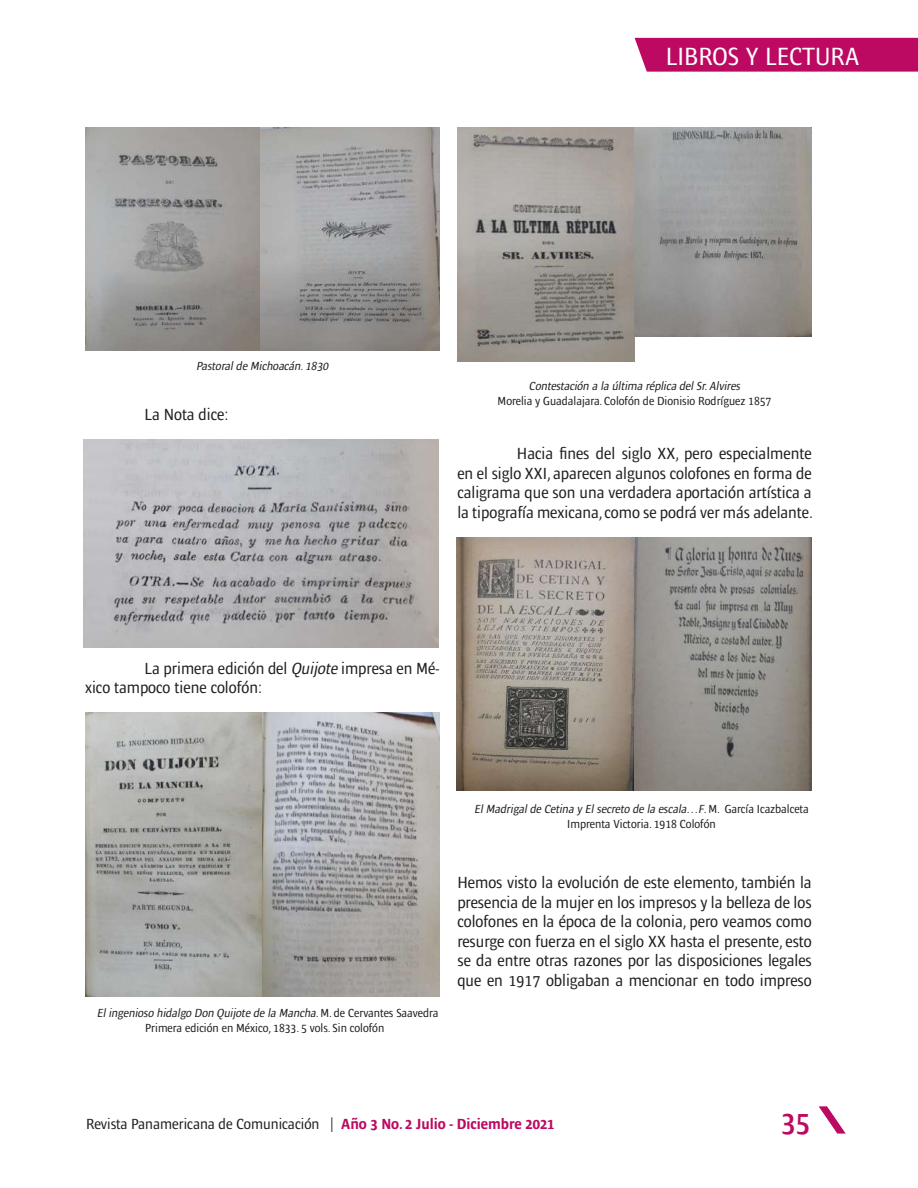
<style>
.page{position:relative;width:918px;height:1188px;background:#fff}
.page>*{position:absolute;margin:0;border:0;box-sizing:border-box;transform-origin:0 0}
.t1{font:600 condensed 30px "Ardoise Std";color:#bc0a62}
.t2{font:condensed 25.5px "Ardoise Std";color:#fff}
.t3{font:condensed 16.5px/19.5px "Ardoise Std";color:#231f20;text-align:justify}
.t4{font:condensed 15px "Ardoise Std";color:#231f20}
.t5{font:condensed 12px/15px "Ardoise Std";color:#231f20;text-align:center}
.t6{font:italic condensed 12px "Ardoise Std";color:#231f20}
.s1{font-style:italic}
.s2{font-weight:700;color:#bc0a62}
</style>
<div class="page">
<img style="left:85px;top:128px;width:354px;height:223px">
<img style="left:84px;top:440px;width:354px;height:208px">
<img style="left:85px;top:713px;width:354px;height:284px">
<img style="left:457px;top:128px;width:178px;height:234px">
<img style="left:635px;top:128px;width:177px;height:209px">
<img style="left:457px;top:537px;width:354px;height:254px">
<svg style="left:819px;top:1106px;width:27px;height:28px"></svg>
<div style="left:635px;top:38px;width:283px;height:34px;background:#bc0a62"></div>
<h2 class="t2" style="left:666px;top:42px;width:195px">LIBROS Y LECTURA</h2>
<p class="t6" style="left:196px;top:360px;width:136px">Pastoralde Michoacán.1830</p>
<p class="t3" style="left:145px;top:405px;width:85px">La Nota dice:</p>
<p class="t6" style="left:529px;top:379px;width:215px">Contestación a la última réplica delSr.Alvires</p>
<p class="t5" style="left:498px;top:393px;width:275px">Morelia y Guadalajara. Colofón de Dionisio Rodríguez 1857</p>
<p class="t3" style="left:457px;top:444px;width:357px;text-indent:60px">Hacia fines del siglo XX, pero especialmente en el siglo XXI, aparecen algunos colofones en forma de caligrama que son una verdadera aportación artística a la tipografía mexicana, como se podrá ver más adelante.</p>
<p class="t3" style="left:85px;top:658px;width:356px;text-indent:60px">La primera edición del <span class="s1">Quijote</span> impresa en Mé&shy;xico tampoco tiene colofón:</p>
<p class="t5" style="left:97px;top:1006px;width:343px"><span class="s1">Elingenioso hidalgo Don Quijote de la Mancha.</span>M . d e C e rva n t e s S a a ve d ra<br>Primera edición en México, 1833. 5 vols. Sin colofón</p>
<p class="t5" style="left:474px;top:801px;width:336px"><span class="s1">ElMadrigalde Cetina y Elsecreto de la escala…F</span>. M . G a rc ía I c a z b a l c e t a<br>Imprenta Victoria. 1918 Colofón</p>
<p class="t3" style="left:457px;top:873px;width:356px">Hemos visto la evolución de este elemento, también la presencia de la mujer en los impresos y la belleza de los colofones en la época de la colonia, pero veamos como resurge con fuerza en el siglo XX hasta el presente, esto se da entre otras razones por las disposiciones legales que en 1917 obligaban a mencionar en todo impreso</p>
<p class="t4" style="left:86px;top:1115px;width:470px">Revista Panamericana de Comunicación | <span class="s2">Año 3 No. 2 Julio - Diciembre 2021</span></p>
<h1 class="t1" style="left:781px;top:1104px;width:30px">35</h1>
</div>
